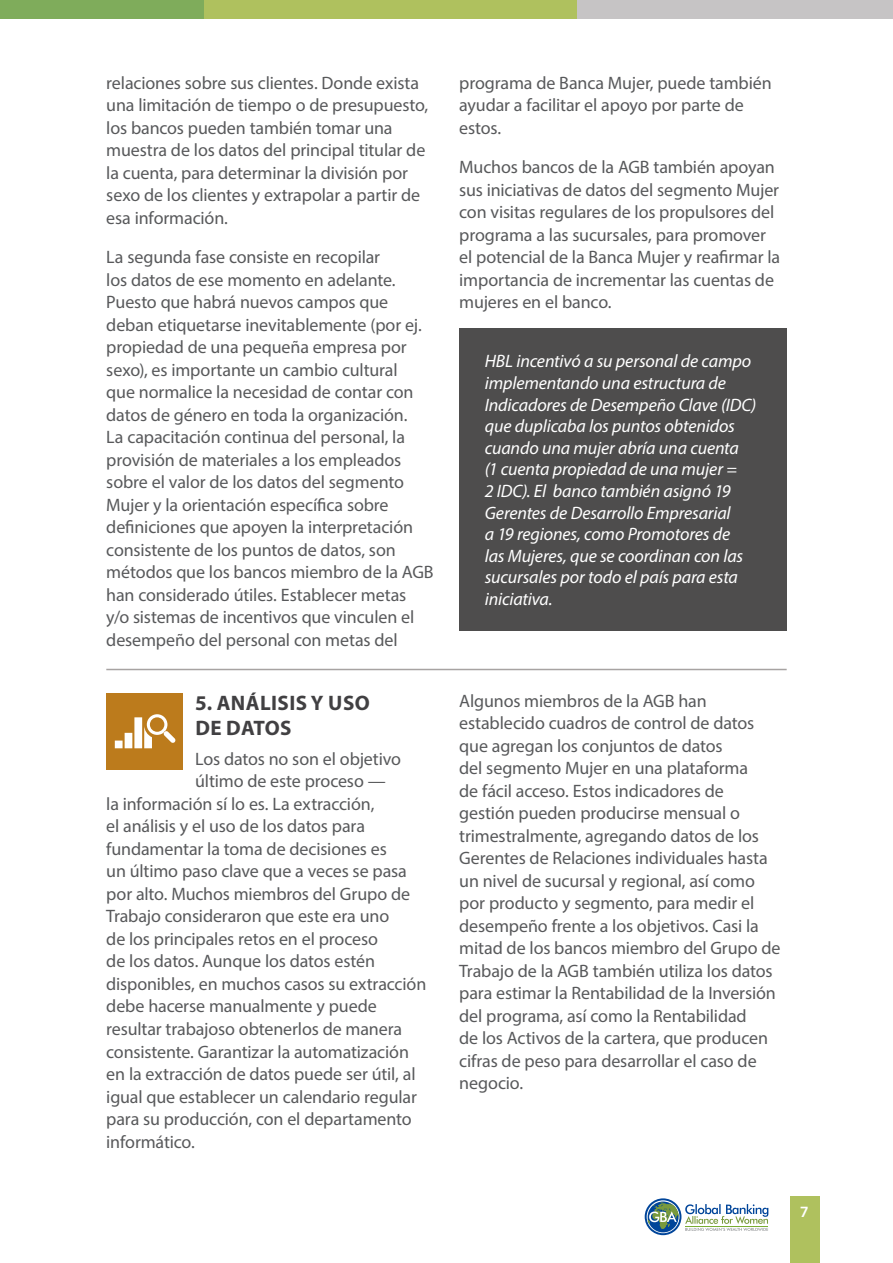
<style>
.page{position:relative;width:893px;height:1263px;background:#fff}
.page>*{position:absolute;margin:0;border:0;box-sizing:border-box;transform-origin:0 0}
.t1{font:700 21px/25.2px "Myriad Pro";letter-spacing:.02em;color:#414042}
.t2{font:18px/22.5px "Myriad Pro";letter-spacing:-.01em;color:#58595b}
.t3{font:italic 18px/21.6px "Myriad Pro";letter-spacing:-.01em;color:#fff}
.t4{font:800 14.55px "Avenir";color:#fff}
</style>
<div class="page">
<div style="left:106px;top:693px;width:76px;height:76px;background:#bc7b1c"></div>
<svg style="left:115px;top:714px;width:60px;height:34px"></svg>
<div style="left:459px;top:328px;width:328px;height:302px;background:#4e4d4d"></div>
<hr style="left:106px;top:669px;width:681px;height:1px;background:#a7a3a2">
<svg style="left:645px;top:1198px;width:123px;height:37px"></svg>
<div style="left:790px;top:1196px;width:29px;height:67px;background:#afc15e"></div>
<div style="left:0;top:0;width:204px;height:19px;background:#7fac5b"></div>
<div style="left:204px;top:0;width:373px;height:19px;background:#afc15e"></div>
<div style="left:577px;top:0;width:316px;height:19px;background:#c6c4c5"></div>
<p class="t2" style="left:106px;top:71px;width:324px">relaciones sobre sus clientes. Donde exista una limitación de tiempo o de presupuesto, los bancos pueden también tomar una muestra de los datos del principal titular de la cuenta, para determinar la división por sexo de los clientes y extrapolar a partir de esa información.</p>
<p class="t2" style="left:106px;top:246px;width:329px">La segunda fase consiste en recopilar<br>los datos de ese momento en adelante.<br>Puesto que habrá nuevos campos que deban etiquetarse inevitablemente (por ej. propiedad de una pequeña empresa por sexo), es importante un cambio cultural<br>que normalice la necesidad de contar con datos de género en toda la organización.<br>La capacitación continua del personal, la provisión de materiales a los empleados sobre el valor de los datos del segmento Mujer y la orientación específica sobre definiciones que apoyen la interpretación consistente de los puntos de datos, son métodos que los bancos miembro de la AGB han considerado útiles. Establecer metas<br>y/o sistemas de incentivos que vinculen el desempeño del personal con metas del</p>
<p class="t1" style="left:195px;top:689px;width:176px">5. ANÁLISIS Y USO<br>DE DATOS</p>
<p class="t2" style="left:195px;top:747px;width:207px">Los datos no son el objetivo</p>
<p class="t2" style="left:195px;top:770px;width:192px">último de este proceso —</p>
<p class="t2" style="left:106px;top:792px;width:270px">la información sí lo es. La extracción,</p>
<p class="t2" style="left:106px;top:815px;width:260px">el análisis y el uso de los datos para</p>
<p class="t2" style="left:106px;top:837px;width:282px">fundamentar la toma de decisiones es</p>
<p class="t2" style="left:106px;top:860px;width:302px">un último paso clave que a veces se pasa</p>
<p class="t2" style="left:106px;top:882px;width:305px">por alto. Muchos miembros del Grupo de</p>
<p class="t2" style="left:106px;top:905px;width:284px">Trabajo consideraron que este era uno</p>
<p class="t2" style="left:106px;top:927px;width:273px">de los principales retos en el proceso</p>
<p class="t2" style="left:106px;top:950px;width:270px">de los datos. Aunque los datos estén</p>
<p class="t2" style="left:106px;top:972px;width:322px">disponibles, en muchos casos su extracción</p>
<p class="t2" style="left:106px;top:995px;width:272px">debe hacerse manualmente y puede</p>
<p class="t2" style="left:106px;top:1017px;width:297px">resultar trabajoso obtenerlos de manera</p>
<p class="t2" style="left:106px;top:1040px;width:304px">consistente. Garantizar la automatización</p>
<p class="t2" style="left:106px;top:1062px;width:311px">en la extracción de datos puede ser útil, al</p>
<p class="t2" style="left:106px;top:1085px;width:312px">igual que establecer un calendario regular</p>
<p class="t2" style="left:106px;top:1107px;width:307px">para su producción, con el departamento</p>
<p class="t2" style="left:106px;top:1130px;width:90px">informático.</p>
<p class="t2" style="left:459px;top:71px;width:314px">programa de Banca Mujer, puede también ayudar a facilitar el apoyo por parte de estos.</p>
<p class="t2" style="left:459px;top:156px;width:322px">Muchos bancos de la AGB también apoyan sus iniciativas de datos del segmento Mujer con visitas regulares de los propulsores del programa a las sucursales, para promover el potencial de la Banca Mujer y reafirmar la importancia de incrementar las cuentas de mujeres en el banco.</p>
<p class="t3" style="left:485px;top:350px;width:273px">HBL incentivó a su personal de campo implementando una estructura de Indicadores de Desempeño Clave (IDC) que duplicaba los puntos obtenidos cuando una mujer abría una cuenta<br>(1 cuenta propiedad de una mujer =<br>2 IDC). El banco también asignó 19<br>Gerentes de Desarrollo Empresarial<br>a 19 regiones, como Promotores de<br>las Mujeres, que se coordinan con las sucursales por todo el país para esta iniciativa.</p>
<p class="t2" style="left:459px;top:689px;width:323px">Algunos miembros de la AGB han establecido cuadros de control de datos que agregan los conjuntos de datos<br>del segmento Mujer en una plataforma<br>de fácil acceso. Estos indicadores de gestión pueden producirse mensual o trimestralmente, agregando datos de los Gerentes de Relaciones individuales hasta un nivel de sucursal y regional, así como por producto y segmento, para medir el desempeño frente a los objetivos. Casi la mitad de los bancos miembro del Grupo de Trabajo de la AGB también utiliza los datos para estimar la Rentabilidad de la Inversión del programa, así como la Rentabilidad<br>de los Activos de la cartera, que producen cifras de peso para desarrollar el caso de negocio.</p>
<p class="t4" style="left:800px;top:1201px;width:10px">7</p>
</div>
